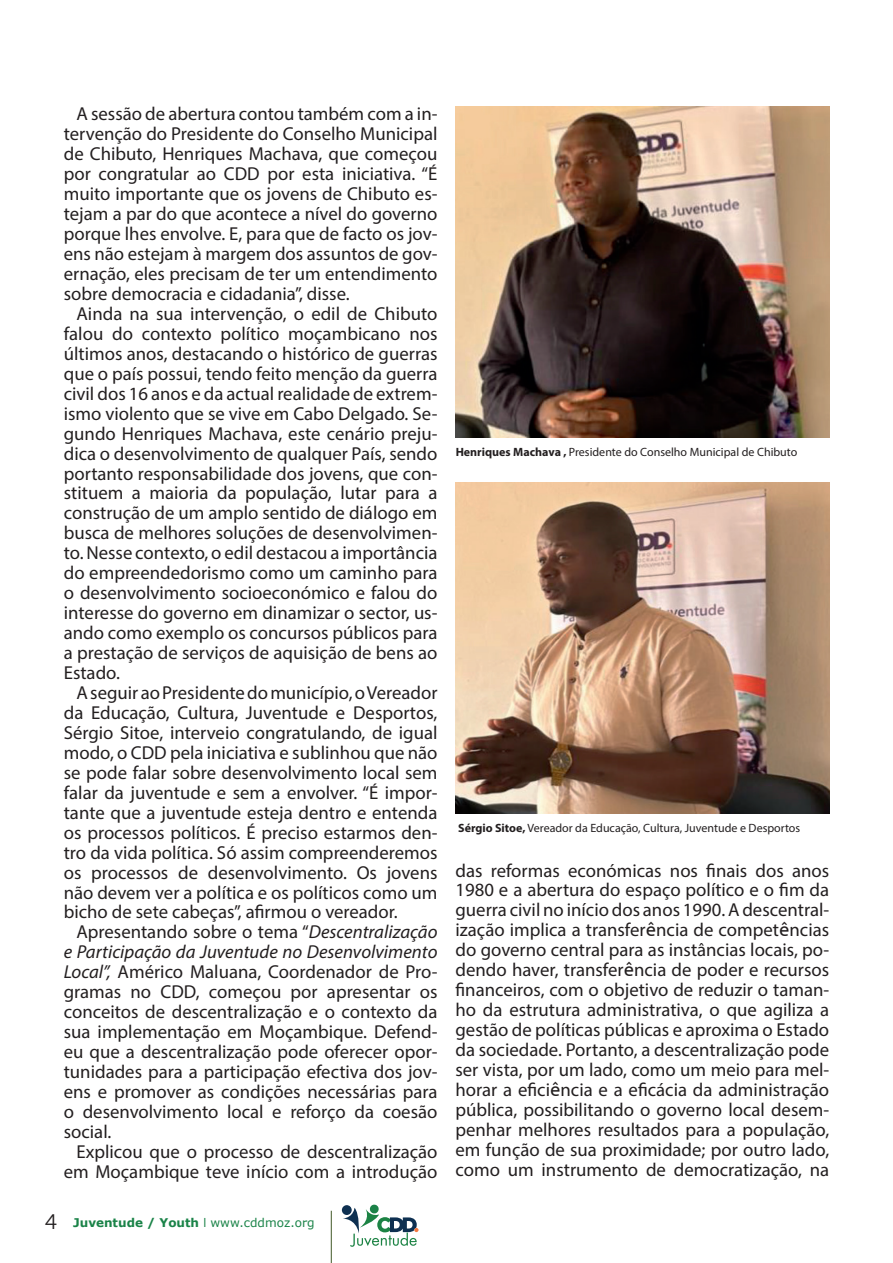
<style>
.page{position:relative;width:893px;height:1263px;background:#fff}
.page>*{position:absolute;margin:0;border:0;box-sizing:border-box;transform-origin:0 0}
.t1{font:18.75px/20px "Myriad Pro";color:#231f20;text-align:justify}
.t2{font:12px "Myriad Pro";color:#231f20}
.t3{font:700 12px "Verdana";color:#1a8348}
.s1{font-style:italic}
.s2{font-family:"Museo 300";font-weight:400;font-size:21px;color:#231f20}
.s3{font-family:"Futura LT";font-weight:400}
.s4{font-weight:400}
.s5{font-weight:700}
.s6{font-family:"Ubuntu"}
</style>
<div class="page">
<hr style="left:331px;top:1211px;width:1px;height:52px;background:#425827">
<svg style="left:343px;top:1204px;width:75px;height:43px"></svg>
<img style="left:456px;top:106px;width:373px;height:331px">
<img style="left:456px;top:483px;width:373px;height:331px">
<p class="t1" style="left:64px;top:104px;width:375px;text-indent:13px">A sessão de abertura contou também com a in&shy;tervenção do Presidente do Conselho Municipal de Chibuto, Henriques Machava, que começou por congratular ao CDD por esta iniciativa. “É muito importante que os jovens de Chibuto es&shy;tejam a par do que acontece a nível do governo porque lhes envolve. E, para que de facto os jov&shy;ens não estejam à margem dos assuntos de gov&shy;ernação, eles precisam de ter um entendimento sobre democracia e cidadania”, disse.</p>
<p class="t1" style="left:64px;top:303px;width:375px;text-indent:13px">Ainda na sua intervenção, o edil de Chibuto falou do contexto político moçambicano nos últimos anos, destacando o histórico de guerras que o país possui, tendo feito menção da guerra civil dos 16 anos e da actual realidade de extrem&shy;ismo violento que se vive em Cabo Delgado. Se&shy;gundo Henriques Machava, este cenário preju&shy;dica o desenvolvimento de qualquer País, sendo portanto responsabilidade dos jovens, que con&shy;stituem a maioria da população, lutar para a construção de um amplo sentido de diálogo em busca de melhores soluções de desenvolvimen&shy;to. Nesse contexto, o edil destacou a importância do empreendedorismo como um caminho para o desenvolvimento socioeconómico e falou do interesse do governo em dinamizar o sector, us&shy;ando como exemplo os concursos públicos para a prestação de serviços de aquisição de bens ao Estado.</p>
<p class="t1" style="left:64px;top:682px;width:375px;text-indent:13px">A seguir ao Presidente do município, o Vereador da Educação, Cultura, Juventude e Desportos, Sérgio Sitoe, interveio congratulando, de igual modo, o CDD pela iniciativa e sublinhou que não se pode falar sobre desenvolvimento local sem falar da juventude e sem a envolver. “É impor&shy;tante que a juventude esteja dentro e entenda os processos políticos. É preciso estarmos den&shy;tro da vida política. Só assim compreenderemos os processos de desenvolvimento. Os jovens não devem ver a política e os políticos como um bicho de sete cabeças”, afirmou o vereador.</p>
<p class="t1" style="left:64px;top:922px;width:375px;text-indent:13px">Apresentando sobre o tema “<span class="s1">Descentralização e Participação da Juventude no Desenvolvimento Local”,</span> Américo Maluana, Coordenador de Pro&shy;gramas no CDD, começou por apresentar os conceitos de descentralização e o contexto da sua implementação em Moçambique. Defend&shy;eu que a descentralização pode oferecer opor&shy;tunidades para a participação efectiva dos jov&shy;ens e promover as condições necessárias para o desenvolvimento local e reforço da coesão social.</p>
<p class="t1" style="left:64px;top:1141px;width:375px;text-align:right">Explicou que o processo de descentralização em Moçambique teve início com a introdução</p>
<p class="t3" style="left:45px;top:1215px;width:271px"><span class="s2">4</span> Juventude / Youth <span class="s3">I</span> <span class="s4">www.cddmoz.org</span></p>
<p class="t2" style="left:456px;top:444px;width:343px"><span class="s5">Henriques Machava ,</span> Presidente do Conselho Municipal de Chibuto</p>
<p class="t2" style="left:458px;top:820px;width:344px"><span class="s5">Sérgio Sitoe,</span> Vereador da Educação, Cultura, Juventude e Desportos</p>
<p class="t1" style="left:455px;top:860px;width:375px">das reformas económicas nos finais dos anos 1980 e a abertura do espaço político e o fim da guerra civil no início dos anos 1990. A descentral&shy;ização implica a transfer<span class="s6">ê</span>ncia de compet<span class="s6">ê</span>ncias do governo central para as instâncias locais, po&shy;dendo haver, transfer<span class="s6">ê</span>ncia de poder e recursos financeiros, com o objetivo de reduzir o taman&shy;ho da estrutura administrativa, o que agiliza a gestão de políticas públicas e aproxima o Estado da sociedade. Portanto, a descentralização pode ser vista, por um lado, como um meio para mel&shy;horar a efici<span class="s6">ê</span>ncia e a eficácia da administração pública, possibilitando o governo local desem&shy;penhar melhores resultados para a população, em função de sua proximidade; por outro lado, como um instrumento de democratização, na</p>
</div>
